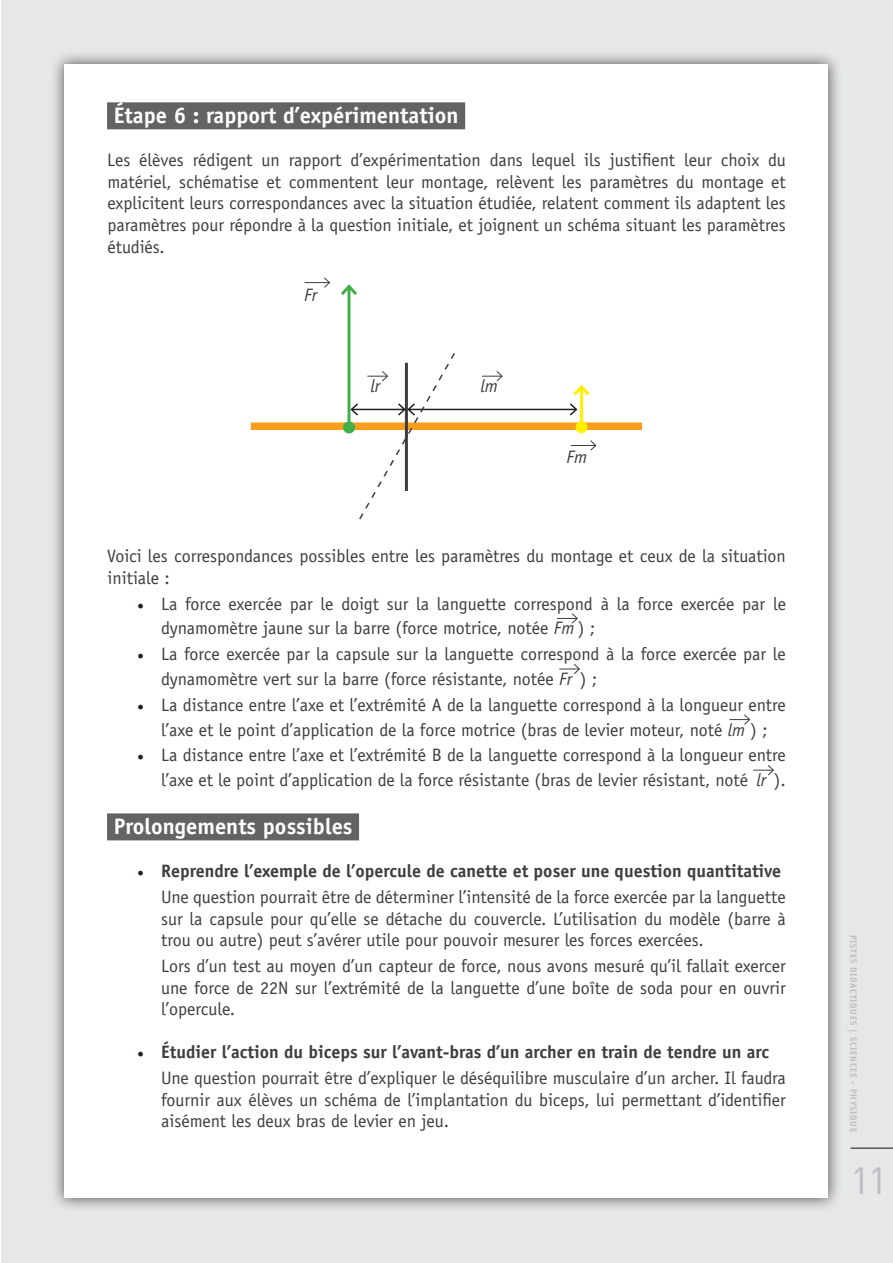
<style>
.page{position:relative;width:893px;height:1263px;background:#fff}
.page>*{position:absolute;margin:0;border:0;box-sizing:border-box;transform-origin:0 0}
.t1{font:37.5px "DINT";color:#bcbdc0}
.NIVEAU_2_2{font:700 22.5px "Officina Sans Std";color:#fff}
.t2{font:18px/21.6px "Officina Sans Std";color:#3e3e3f;text-align:justify}
.t3{font:700 18px "Officina Sans Std";color:#3e3e3f}
.t4{font:italic 18px "Officina Sans Std";color:#3e3e3f}
.t5{font:700 9px "Officina Sans Std";letter-spacing:.08em;color:#bcbdc0}
.s1{font-family:"Minion Pro";color:#231f20}
.s2{font-style:italic}
.s3{font-style:normal}
.s4{font-family:"Minion Pro";font-weight:400;color:#231f20}
</style>
<div class="page">
<div style="left:1px;top:0;width:892px;height:1263px;background:#e6e7e9"></div>
<div style="left:50px;top:50px;width:792px;height:1162px;background:#231f20;opacity:.75"></div>
<div style="left:65px;top:65px;width:763px;height:1133px;background:#fff"></div>
<hr style="left:850px;top:1147px;width:43px;height:2px;background:#57585a">
<div style="left:107px;top:102px;width:358px;height:27px;background:#636366"></div>
<div style="left:107px;top:813px;width:252px;height:27px;background:#636366"></div>
<div style="left:251px;top:422px;width:391px;height:8px;background:#f89e1c"></div>
<hr style="left:347px;top:286px;width:3px;height:141px;background:#40ae49">
<div style="left:343px;top:421px;width:12px;height:12px;background:#40ae49;border-radius:50%"></div>
<svg style="left:341px;top:284px;width:16px;height:14px"></svg>
<hr style="left:580px;top:387px;width:3px;height:40px;background:#fff101">
<div style="left:575px;top:421px;width:12px;height:12px;background:#fff101;border-radius:50%"></div>
<svg style="left:571px;top:440px;width:26px;height:11px"></svg>
<svg style="left:305px;top:277px;width:25px;height:11px"></svg>
<hr style="left:408px;top:409px;width:168px;height:1px;background:#231f20">
<svg style="left:568px;top:384px;width:22px;height:33px"></svg>
<svg style="left:349px;top:351px;width:107px;height:169px"></svg>
<svg style="left:482px;top:371px;width:21px;height:11px"></svg>
<svg style="left:557px;top:613px;width:21px;height:11px"></svg>
<svg style="left:559px;top:664px;width:21px;height:10px"></svg>
<svg style="left:729px;top:714px;width:22px;height:11px"></svg>
<svg style="left:753px;top:765px;width:21px;height:11px"></svg>
<p class="NIVEAU_2_2" style="left:114px;top:102px;width:346px">Étape 6 : rapport d’expérimentation</p>
<p class="t2" style="left:107px;top:149px;width:680px">Les élèves rédigent un rapport d’expérimentation dans lequel ils justifient leur choix du matériel, schématise et commentent leur montage, relèvent les paramètres du montage et explicitent leurs correspondances avec la situation étudiée, relatent comment ils adaptent les paramètres pour répondre à la question initiale, et joignent un schéma situant les paramètres étudiés.</p>
<p class="t4" style="left:304px;top:284px;width:14px">Fr</p>
<p class="t4" style="left:371px;top:376px;width:11px">lr</p>
<p class="t4" style="left:480px;top:376px;width:19px">lm</p>
<p class="t4" style="left:567px;top:447px;width:22px">Fm</p>
<p class="t2" style="left:107px;top:545px;width:680px">Voici les correspondances possibles entre les paramètres du montage et ceux de la situation initiale :</p>
<p class="t2" style="left:161px;top:591px;width:626px;line-height:24.8px;text-indent:-24px"><span class="s1">•</span> La force exercée par le doigt sur la languette correspond à la force exercée par le dynamomètre jaune sur la barre (force motrice, notée <span class="s2">Fm</span> ) ;</p>
<p class="t2" style="left:161px;top:642px;width:626px;line-height:24.8px;text-indent:-24px"><span class="s1">•</span> La force exercée par la capsule sur la languette correspond à la force exercée par le dynamomètre vert sur la barre (force résistante, notée <span class="s2">Fr</span> ) ;</p>
<p class="t2" style="left:137px;top:692px;width:650px;line-height:24.8px;text-align:center"><span class="s1">•</span> La distance entre l’axe et l’extrémité A de la languette correspond à la longueur entre l’axe et le point d’application de la force motrice (bras de levier moteur, noté <span class="s2">lm</span> ) ;</p>
<p class="t2" style="left:161px;top:743px;width:626px;line-height:24.8px;text-indent:-24px"><span class="s1">•</span> La distance entre l’axe et l’extrémité B de la languette correspond à la longueur entre l’axe et le point d’application de la force résistante (bras de levier résistant, noté</p>
<p class="t4" style="left:756px;top:770px;width:31px">lr <span class="s3">).</span></p>
<p class="NIVEAU_2_2" style="left:114px;top:813px;width:240px">Prolongements possibles</p>
<p class="t3" style="left:137px;top:860px;width:646px"><span class="s4">•</span> Reprendre l’exemple de l’opercule de canette et poser une question quantitative</p>
<p class="t2" style="left:161px;top:886px;width:626px">Une question pourrait être de déterminer l’intensité de la force exercée par la languette sur la capsule pour qu’elle se détache du couvercle. L’utilisation du modèle (barre à trou ou autre) peut s’avérer utile pour pouvoir mesurer les forces exercées.</p>
<p class="t2" style="left:161px;top:955px;width:626px">Lors d’un test au moyen d’un capteur de force, nous avons mesuré qu’il fallait exercer une force de 22N sur l’extrémité de la languette d’une boîte de soda pour en ouvrir l’opercule.</p>
<p class="t3" style="left:137px;top:1041px;width:633px"><span class="s4">•</span> Étudier l’action du biceps sur l’avant-bras d’un archer en train de tendre un arc</p>
<p class="t2" style="left:161px;top:1067px;width:626px">Une question pourrait être d’expliquer le déséquilibre musculaire d’un archer. Il faudra fournir aux élèves un schéma de l’implantation du biceps, lui permettant d’identifier aisément les deux bras de levier en jeu.</p>
<p class="t5" style="left:859px;top:935px;width:199px;rotate:90deg">PISTES DIDACTIQUES | SCIENCES - PHYSIQUE</p>
<h1 class="t1" style="left:850px;top:1157px;width:39px">11</h1>
</div>
